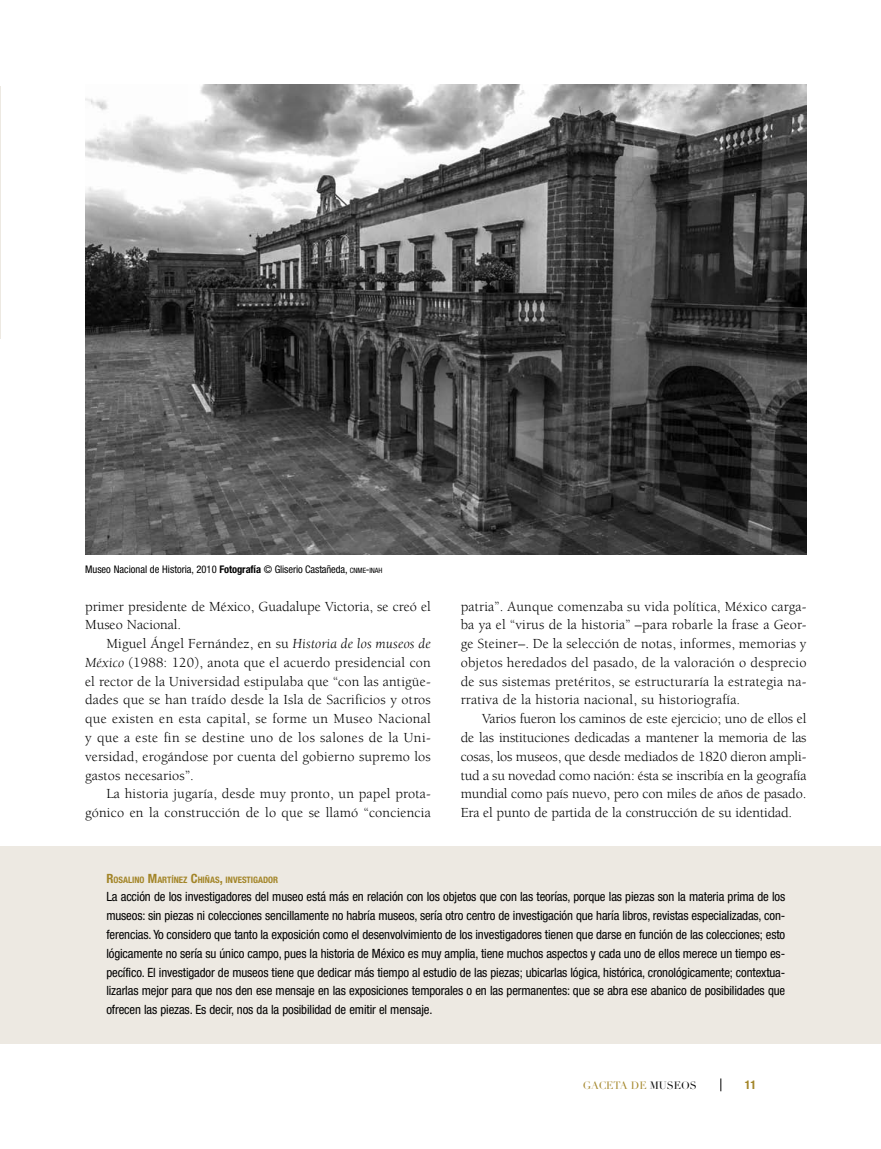
<style>
.page{position:relative;width:881px;height:1149px;background:#fff}
.page>*{position:absolute;margin:0;border:0;box-sizing:border-box;transform-origin:0 0}
.t1{font:14.25px/18.8px "Berkeley";letter-spacing:.01em;color:#000;text-align:justify}
.t2{font:condensed 12.75px/18.8px "Helvetica Neue";letter-spacing:-.01em;color:#000;text-align:justify}
.t3{font:700 condensed 12px "Helvetica Neue";color:#a38528}
.t4{font:condensed 10.5px "Helvetica Neue";color:#000}
.t5{font:10.5px "Didot LH";letter-spacing:-.005em;color:#a38528}
.t6{font:700 condensed 8.85px "Helvetica Neue";color:#a38528}
.s1{font-weight:700}
.s2{font-size:7.35px}
.s3{font-style:italic}
.s4{font-size:12.75px}
.s5{color:#000}
</style>
<div class="page">
<svg style="left:720px;top:1078px;width:1px;height:12px"></svg>
<img style="left:85px;top:85px;width:720px;height:469px">
<hr style="left:0;top:86px;width:1px;height:252px;background:#ede9e2">
<div style="left:0;top:845px;width:880px;height:197px;background:#ede9e2"></div>
<p class="t4" style="left:85px;top:563px;width:299px">Museo Nacional de Historia, 2010 <span class="s1">Fotografía</span> © Gliserio Castañeda, <span class="s2">CNME</span>-<span class="s2">INAH</span></p>
<p class="t1" style="left:85px;top:597px;width:347px">primer presidente de México, Guadalupe Victoria, se creó el<br>Museo Nacional.</p>
<p class="t1" style="left:85px;top:634px;width:347px;text-indent:21px">Miguel Ángel Fernández, en su <span class="s3">Historia de los museos de México</span> (1988: 120), anota que el acuerdo presidencial con el rector de la Universidad estipulaba que “con las antigüe&shy;dades que se han traído desde la Isla de Sacrificios y otros que existen en esta capital, se forme un Museo Nacional y que a este fin se destine uno de los salones de la Uni&shy;versidad, erogándose por cuenta del gobierno supremo los gastos necesarios”.</p>
<p class="t1" style="left:85px;top:784px;width:347px;text-align:right">La historia jugaría, desde muy pronto, un papel prota&shy;gónico en la construcción de lo que se llamó “conciencia</p>
<p class="t1" style="left:460px;top:597px;width:347px">patria”. Aunque comenzaba su vida política, México carga&shy;ba ya el “virus de la historia” –para robarle la frase a Geor&shy;ge Steiner–. De la selección de notas, informes, memorias y objetos heredados del pasado, de la valoración o desprecio de sus sistemas pretéritos, se estructuraría la estrategia na&shy;rrativa de la historia nacional, su historiografía.</p>
<p class="t1" style="left:460px;top:709px;width:347px;text-indent:21px">Varios fueron los caminos de este ejercicio; uno de ellos el de las instituciones dedicadas a mantener la memoria de las cosas, los museos, que desde mediados de 1820 dieron ampli&shy;tud a su novedad como nación: ésta se inscribía en la geografía mundial como país nuevo, pero con miles de años de pasado.<br>Era el punto de partida de la construcción de su identidad.</p>
<p class="t6" style="left:106px;top:873px;width:173px"><span class="s4">R</span>OSALINO <span class="s4">M</span>ARTÍNEZ <span class="s4">C</span>HIÑAS<span class="s4">,</span> INVESTIGADOR</p>
<p class="t2" style="left:106px;top:887px;width:680px">La acción de los investigadores del museo está más en relación con los objetos que con las teorías, porque las piezas son la materia prima de los museos: sin piezas ni colecciones sencillamente no habría museos, sería otro centro de investigación que haría libros, revistas especializadas, con&shy;ferencias. Yo considero que tanto la exposición como el desenvolvimiento de los investigadores tienen que darse en función de las colecciones; esto lógicamente no sería su único campo, pues la historia de México es muy amplia, tiene muchos aspectos y cada uno de ellos merece un tiempo es&shy;pecífico. El investigador de museos tiene que dedicar más tiempo al estudio de las piezas; ubicarlas lógica, histórica, cronológicamente; contextua&shy;lizarlas mejor para que nos den ese mensaje en las exposiciones temporales o en las permanentes: que se abra ese abanico de posibilidades que ofrecen las piezas. Es decir, nos da la posibilidad de emitir el mensaje.</p>
<p class="t5" style="left:582px;top:1078px;width:115px">GACETA DE <span class="s5">MUSEOS</span></p>
<p class="t3" style="left:744px;top:1077px;width:13px">11</p>
</div>
